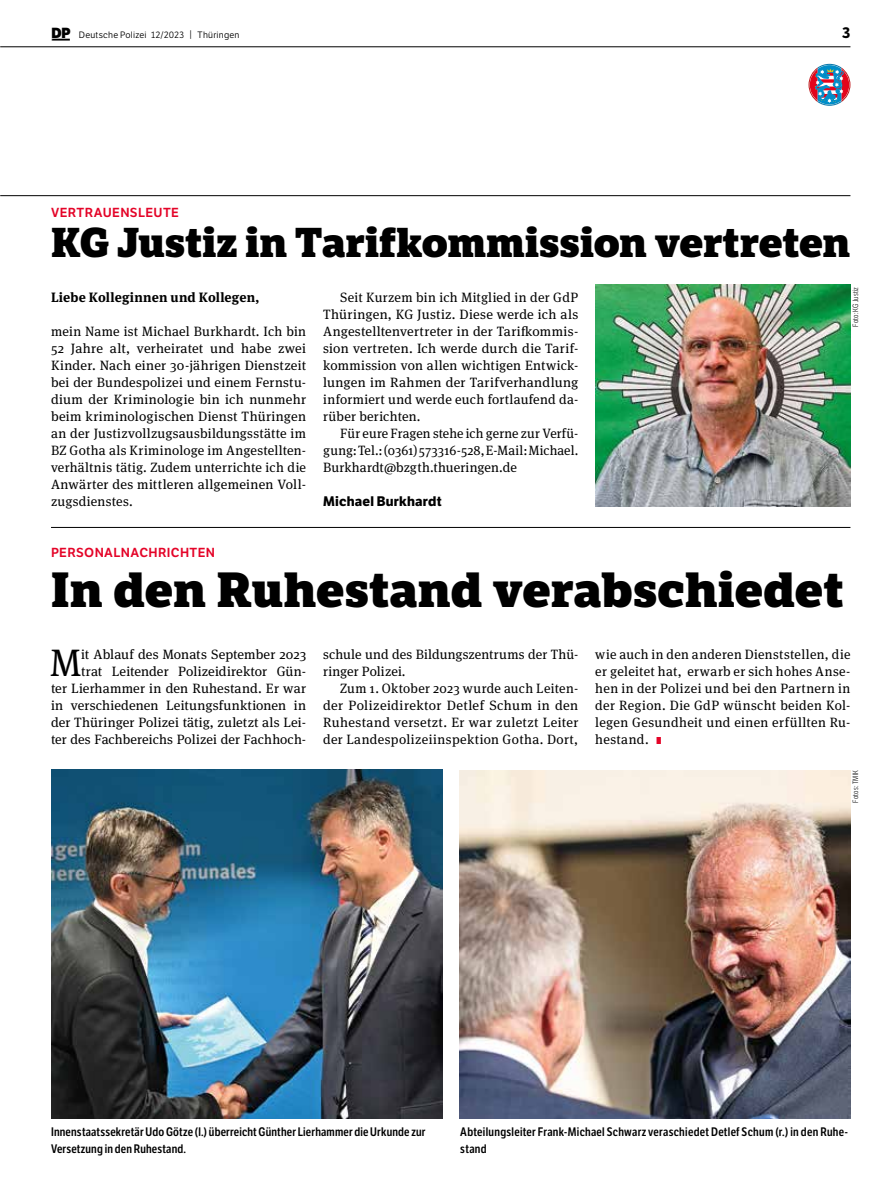
<style>
.page{position:relative;width:893px;height:1191px;background:#fff}
.page>*{position:absolute;margin:0;border:0;box-sizing:border-box;transform-origin:0 0}
.t1{font:800 48px "LFT Etica Sheriff";color:#000}
.t2{font:800 40.5px "LFT Etica Sheriff";letter-spacing:-.005em;color:#000}
.t3{font:38.25px "Meta Serif Pro";color:#000}
.t4{font:700 15px "LFT Etica";color:#000}
.t5{font:13.5px/17px "Meta Serif Pro";letter-spacing:.015em;color:#000;text-align:justify}
.t6{font:700 13.5px "Meta Serif Pro";letter-spacing:.01em;color:#000}
.t7{font:700 13.5px "LFT Etica";letter-spacing:.015em;color:#000}
.t8{font:12.75px "LFT Etica SB";letter-spacing:.03em;color:#e40428}
.t9{font:600 12px/17px "LFT Etica Condensed";letter-spacing:.02em;color:#000}
.t10{font:9px "LFT Etica Bk";letter-spacing:.025em;color:#000}
.t11{font:300 7.5px "LFT Etica Condensed";letter-spacing:.02em;color:#000}
.s1{font-family:"LFT Etica XB";font-size:14.25px}
.s2{font-size:9.3px}
.s3{font-family:"LFT Etica XB";font-size:9.75px;color:#e40428}
</style>
<div class="page">
<hr style="left:0;top:195px;width:850px;height:1px;background:#000">
<hr style="left:0;top:47px;width:850px;height:1px;background:#000">
<svg style="left:52px;top:39px;width:18px;height:2px"></svg>
<svg style="left:808px;top:64px;width:42px;height:42px"></svg>
<img style="left:595px;top:285px;width:255px;height:221px">
<img style="left:51px;top:770px;width:391px;height:348px">
<hr style="left:51px;top:527px;width:799px;height:1px;background:#000">
<img style="left:459px;top:770px;width:391px;height:348px">
<p class="t10" style="left:52px;top:29px;width:189px"><span class="s1">DP</span> Deutsche Polizei 12/2023 <span class="s2">|</span> Thüringen</p>
<p class="t4" style="left:842px;top:23px;width:10px">3</p>
<p class="t8" style="left:51px;top:205px;width:129px">VERTRAUENSLEUTE</p>
<h2 class="t2" style="left:51px;top:217px;width:801px">KG Justiz in Tarifkommission vertreten</h2>
<p class="t6" style="left:51px;top:286px;width:210px">Liebe Kolleginnen und Kollegen,</p>
<p class="t5" style="left:51px;top:322px;width:257px">mein Name ist Michael Burkhardt. Ich bin 52 Jahre alt, verheiratet und habe zwei Kinder. Nach einer 30-jährigen Dienstzeit bei der Bundespolizei und einem Fernstu&shy;dium der Kriminologie bin ich nunmehr beim kriminologischen Dienst Thüringen an der Justizvollzugsausbildungsstätte im BZ Gotha als Kriminologe im Angestellten&shy;verhältnis tätig. Zudem unterrichte ich die Anwärter des mittleren allgemeinen Voll&shy;zugsdienstes.</p>
<p class="t11" style="left:851px;top:327px;width:41px;rotate:-90deg">Foto: KG Justiz</p>
<p class="t5" style="left:323px;top:288px;width:257px;text-indent:17px">Seit Kurzem bin ich Mitglied in der GdP Thüringen, KG Justiz. Diese werde ich als Angestelltenvertreter in der Tarifkommis&shy;sion vertreten. Ich werde durch die Tarif&shy;kommission von allen wichtigen Entwick&shy;lungen im Rahmen der Tarifverhandlung informiert und werde euch fortlaufend da&shy;rüber berichten.</p>
<p class="t5" style="left:323px;top:424px;width:257px;text-indent:17px">Für eure Fragen stehe ich gerne zur Verfü&shy;gung: Tel.: (0361) 573316-528, E-Mail: Michael.<br>Burkhardt@bzgth.thueringen.de</p>
<p class="t7" style="left:323px;top:493px;width:120px">Michael Burkhardt</p>
<p class="t8" style="left:51px;top:545px;width:166px">PERSONALNACHRICHTEN</p>
<h1 class="t1" style="left:51px;top:559px;width:794px">In den Ruhestand verabschiedet</h1>
<p class="t5" style="left:51px;top:645px;width:257px;text-align:right">it Ablauf des Monats September 2023<br>trat Leitender Polizeidirektor Gün-<br>ter Lierhammer in den Ruhestand. Er war in verschiedenen Leitungsfunktionen in der Thüringer Polizei tätig, zuletzt als Lei&shy;ter des Fachbereichs Polizei der Fachhoch-</p>
<p class="t5" style="left:323px;top:645px;width:257px">schule und des Bildungszentrums der Thü&shy;ringer Polizei.</p>
<h3 class="t3" style="left:51px;top:635px;width:32px">M</h3>
<p class="t5" style="left:323px;top:679px;width:257px;text-indent:17px">Zum 1. Oktober 2023 wurde auch Leiten&shy;der Polizeidirektor Detlef Schum in den Ruhestand versetzt. Er war zuletzt Leiter der Landespolizeiinspektion Gotha. Dort,</p>
<p class="t5" style="left:595px;top:645px;width:257px">wie auch in den anderen Dienststellen, die er geleitet hat, erwarb er sich hohes Anse&shy;hen in der Polizei und bei den Partnern in der Region. Die GdP wünscht beiden Kol&shy;legen Gesundheit und einen erfüllten Ru&shy;hestand. <span class="s3">I</span></p>
<p class="t11" style="left:851px;top:802px;width:34px;rotate:-90deg">Fotos: TMIK</p>
<p class="t9" style="left:51px;top:1123px;width:376px">Innenstaatssekretär Udo Götze (l.) überreicht Günther Lierhammer die Urkunde zur<br>Versetzung in den Ruhestand.</p>
<p class="t9" style="left:460px;top:1123px;width:389px">Abteilungsleiter Frank-Michael Schwarz veraschiedet Detlef Schum (r.) in den Ruhe&shy;stand</p>
</div>
